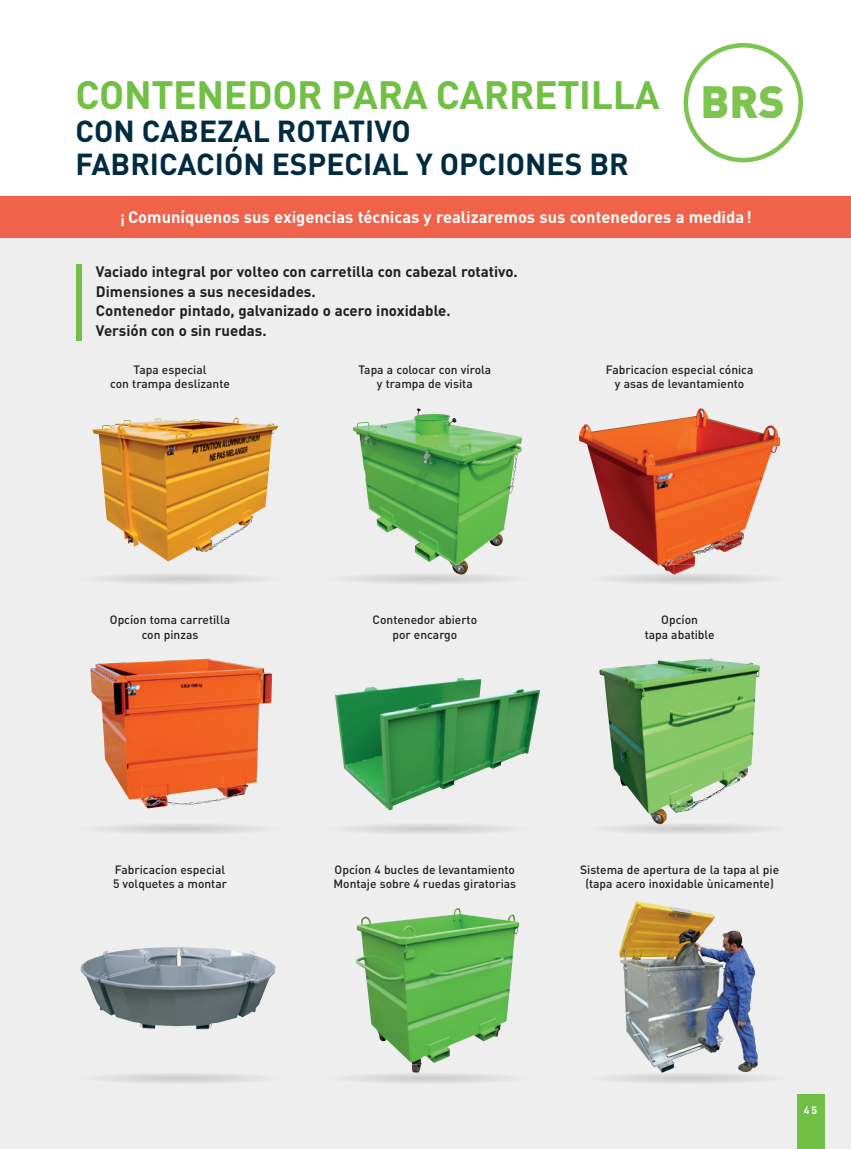
<style>
.page{position:relative;width:851px;height:1149px;background:#fff}
.page>*{position:absolute;margin:0;border:0;box-sizing:border-box;transform-origin:0 0}
.t1{font:700 39px "DIN";color:#71bf44}
.t2{font:700 30px/33px "DIN";color:#002b40}
.t3{font:700 16.5px "DIN";color:#fff}
.t4{font:700 15px/19.5px "DIN";color:#231f20}
.t5{font:500 12px/14.4px "DIN";color:#231f20;text-align:center}
.t6{font:700 10.5px "DIN";color:#fff}
.s1{font-weight:900;font-size:44.55px;color:#7ec451}
</style>
<div class="page">
<div style="left:0;top:196px;width:850px;height:952px;background:#eeeeef"></div>
<div style="left:796px;top:1094px;width:28px;height:54px;background:#71bf44"></div>
<div style="left:0;top:196px;width:850px;height:42px;background:#f1624b"></div>
<div style="left:76px;top:264px;width:6px;height:76px;background:#71bf44"></div>
<svg style="left:683px;top:43px;width:119px;height:119px"></svg>
<img style="left:92px;top:417px;width:186px;height:144px">
<img style="left:353px;top:408px;width:169px;height:156px">
<img style="left:579px;top:408px;width:201px;height:156px">
<img style="left:451px;top:564px;width:17px;height:10px">
<img style="left:657px;top:564px;width:37px;height:10px">
<img style="left:90px;top:658px;width:182px;height:150px">
<img style="left:335px;top:678px;width:205px;height:132px">
<img style="left:599px;top:658px;width:160px;height:156px">
<img style="left:608px;top:814px;width:160px;height:20px">
<img style="left:650px;top:814px;width:16px;height:9px">
<img style="left:80px;top:946px;width:195px;height:82px">
<img style="left:356px;top:908px;width:163px;height:155px">
<svg style="left:412px;top:1063px;width:9px;height:9px"></svg>
<img style="left:619px;top:901px;width:138px;height:171px">
<hr style="left:0;top:1106px;width:1px;height:42px;background:#004056">
<h1 class="t1" style="left:75px;top:69px;width:710px">CONTENEDOR PARA CARRETILLA <span class="s1">BRS</span></h1>
<h2 class="t2" style="left:75px;top:113px;width:554px">CON CABEZAL ROTATIVO<br>FABRICACIÓN ESPECIAL Y OPCIONES BR</h2>
<h3 class="t3" style="left:120px;top:206px;width:633px">¡ Comuníquenos sus exigencias técnicas y realizaremos sus contenedores a medida !</h3>
<p class="t4" style="left:96px;top:261px;width:423px">Vaciado integral por volteo con carretilla con cabezal rotativo.<br>Dimensiones a sus necesidades.<br>Contenedor pintado, galvanizado o acero inoxidable.<br>Versión con o sin ruedas.</p>
<p class="t5" style="left:110px;top:362px;width:121px">Tapa especial<br>con trampa deslizante</p>
<p class="t5" style="left:358px;top:362px;width:134px">Tapa a colocar con vírola y trampa de visita</p>
<p class="t5" style="left:605px;top:362px;width:149px">Fabricacíon especial cónica y asas de levantamiento</p>
<p class="t5" style="left:110px;top:612px;width:122px">Opcíon toma carretilla con pinzas</p>
<p class="t5" style="left:113px;top:861px;width:115px;text-align:left">Fabricacíon especial<br>5 volquetes a montar</p>
<p class="t5" style="left:372px;top:612px;width:106px">Contenedor abierto por encargo</p>
<p class="t5" style="left:644px;top:612px;width:71px">Opcíon<br>tapa abatible</p>
<p class="t5" style="left:333px;top:861px;width:184px;text-align:left">Opcíon 4 bucles de levantamiento<br>Montaje sobre 4 ruedas giratorias</p>
<p class="t5" style="left:580px;top:861px;width:200px">Sistema de apertura de la tapa al pie (tapa acero inoxidable ùnicamente)</p>
<p class="t6" style="left:803px;top:1103px;width:15px">45</p>
</div>
